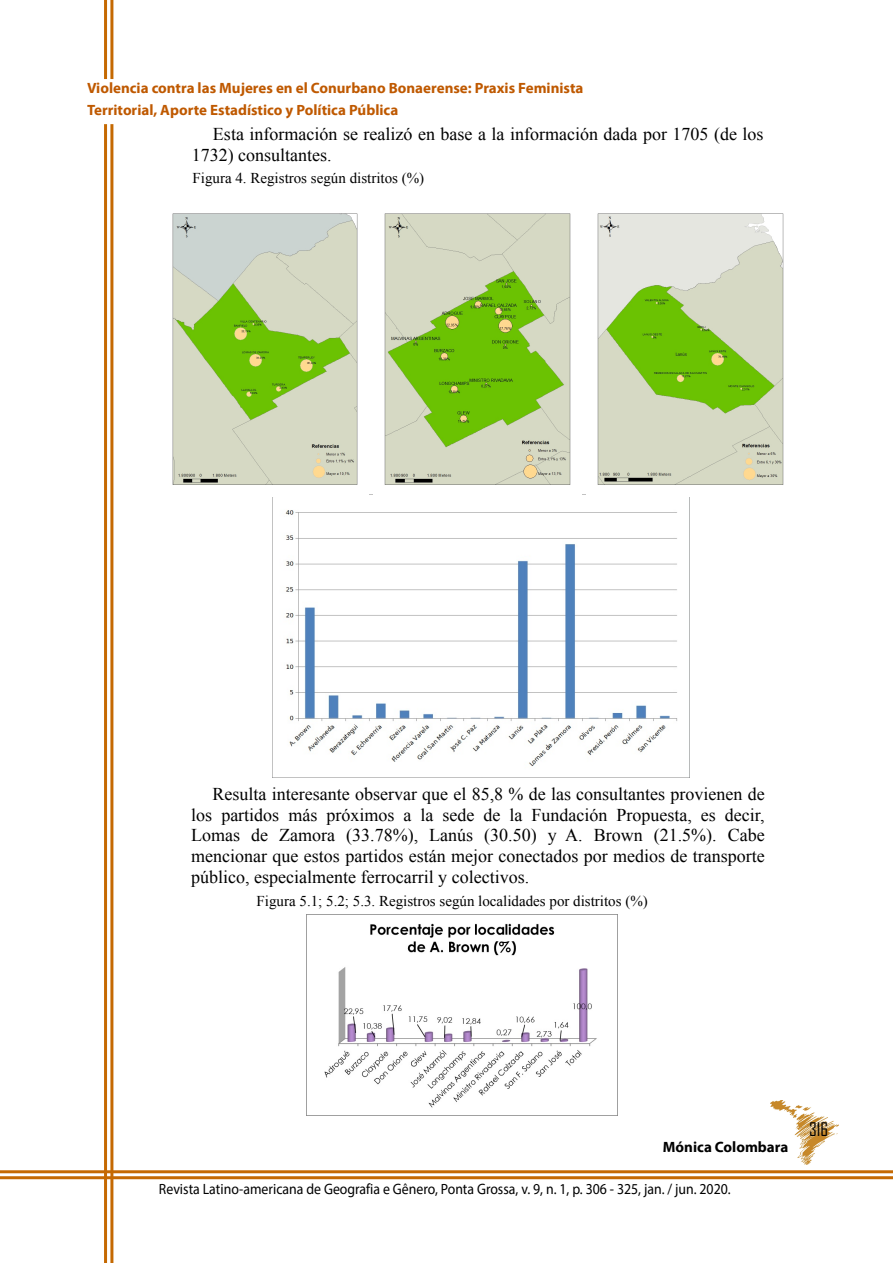
<style>
.page{position:relative;width:893px;height:1263px;background:#fff}
.page>*{position:absolute;margin:0;border:0;box-sizing:border-box;transform-origin:0 0}
.t1{font:18px/20.7px "Times New Roman";color:#000}
.t2{font:18px "Agency FB";color:#000}
.t3{font:700 15px/22.5px "Myriad Pro";color:#bf5900}
.t4{font:15px "Times New Roman";color:#000}
.t5{font:15px "Myriad Pro";color:#000;scale:.92 1}
.t6{font:700 15px "Myriad Pro";color:#000}
</style>
<div class="page">
<hr style="left:110px;top:0;width:3px;height:1263px;background:#c56902">
<hr style="left:104px;top:0;width:3px;height:1263px;background:#c56902">
<hr style="left:0;top:1176px;width:893px;height:3px;background:#c56902">
<hr style="left:0;top:1170px;width:893px;height:3px;background:#c56902">
<div style="left:86px;top:81px;width:518px;height:42px;background:#fff"></div>
<img style="left:770px;top:1100px;width:69px;height:64px">
<img style="left:272px;top:494px;width:406px;height:283px">
<img style="left:172px;top:213px;width:197px;height:283px">
<img style="left:374px;top:213px;width:208px;height:283px">
<img style="left:586px;top:213px;width:198px;height:283px">
<img style="left:306px;top:914px;width:311px;height:201px">
<p class="t3" style="left:87px;top:78px;width:498px">Violencia contra las Mujeres en el Conurbano Bonaerense: Praxis Feminista<br>Territorial, Aporte Estadístico y Política Pública</p>
<p class="t1" style="left:192px;top:124px;width:573px;text-indent:21px">Esta información se realizó en base a la información dada por 1705 (de los<br>1732) consultantes.</p>
<p class="t4" style="left:193px;top:170px;width:233px">Figura 4. Registros según distritos (%)</p>
<p class="t1" style="left:191px;top:783px;width:575px;text-align:justify;text-indent:21px">Resulta interesante observar que el 85,8 % de las consultantes provienen de los partidos más próximos a la sede de la Fundación Propuesta, es decir, Lomas de Zamora (33.78%), Lanús (30.50) y A. Brown (21.5%). Cabe mencionar que estos partidos están mejor conectados por medios de transporte público, especialmente ferrocarril y colectivos.</p>
<p class="t4" style="left:257px;top:893px;width:393px">Figura 5.1; 5.2; 5.3. Registros según localidades por distritos (%)</p>
<p class="t6" style="left:663px;top:1140px;width:127px">Mónica Colombara</p>
<p class="t5" style="left:159px;top:1183px;width:623px">Revista Latino-americana de Geografia e Gênero, Ponta Grossa, v. 9, n. 1, p. 306 - 325, jan. / jun. 2020.</p>
<p class="t2" style="left:809px;top:1118px;width:20px">316</p>
</div>
